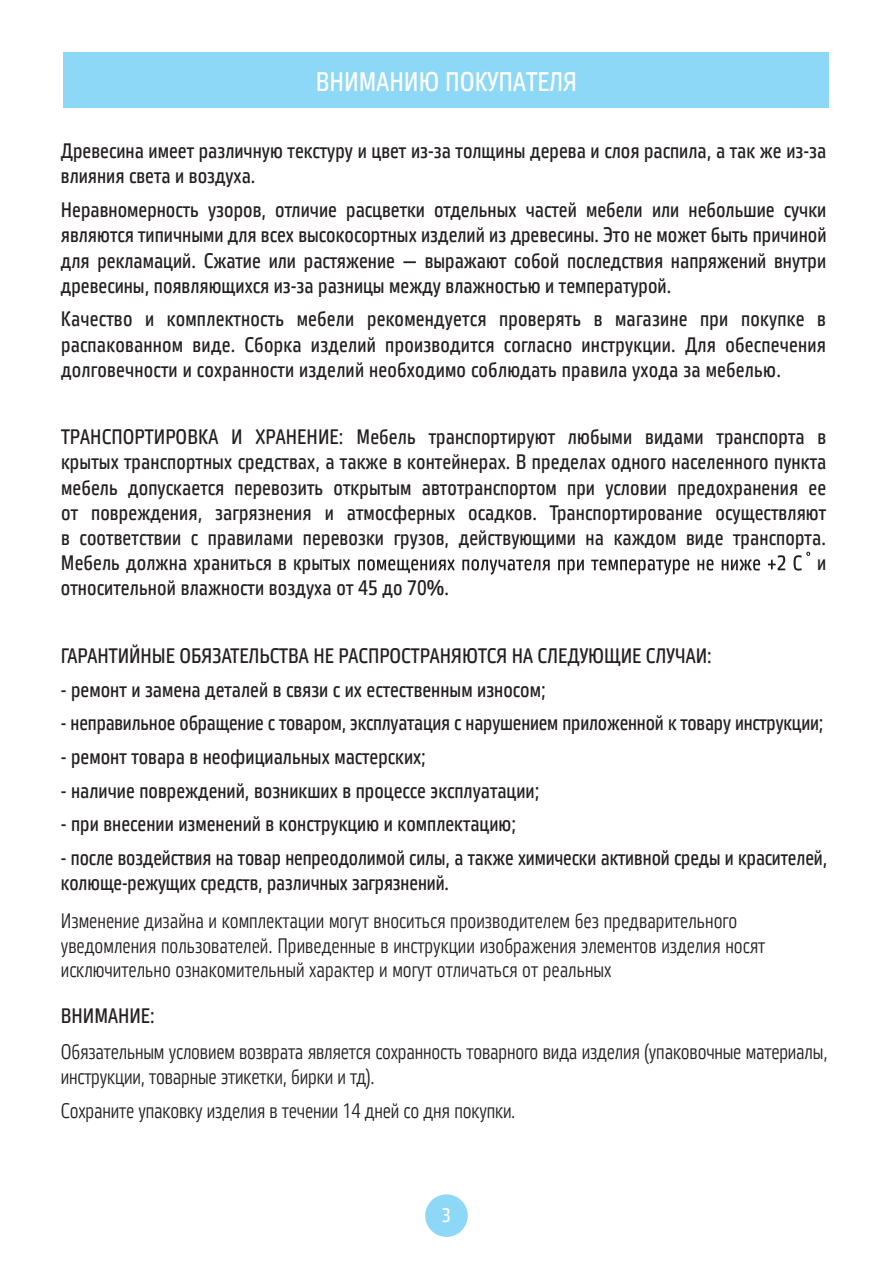
<style>
.page{position:relative;width:893px;height:1263px;background:#fff}
.page>*{position:absolute;margin:0;border:0;box-sizing:border-box;transform-origin:0 0}
.t1{font:27px "Vida 22 Pro";color:#fff}
.t2{font:21px/25.2px "Vida 22 Pro";color:#231f20;text-align:justify}
.t3{font:21px/24.5px "Vida 21 Pro";color:#231f20}
.t4{font:19.5px "Vida 22 Pro";color:#fff}
</style>
<div class="page">
<div style="left:425px;top:1194px;width:43px;height:43px;background:#8dd7f7;border-radius:50%"></div>
<div style="left:64px;top:52px;width:765px;height:55px;background:#8dd7f7"></div>
<svg style="left:358px;top:552px;width:452px;height:23px"></svg>
<p class="t1" style="left:316px;top:62px;width:263px">ВНИМАНИЮ ПОКУПАТЕЛЯ</p>
<p class="t2" style="left:61px;top:137px;width:767px">Древесина имеет различную текстуру и цвет из-за толщины дерева и слоя распила, а так же из-за влияния света и воздуха.</p>
<p class="t2" style="left:61px;top:196px;width:767px">Неравномерность узоров, отличие расцветки отдельных частей мебели или небольшие сучки являются типичными для всех высокосортных изделий из древесины. Это не может быть причиной для рекламаций. Сжатие или растяжение — выражают собой последствия напряжений внутри древесины, появляющихся из-за разницы между влажностью и температурой.</p>
<p class="t2" style="left:61px;top:306px;width:766px">Качество и комплектность мебели рекомендуется проверять в магазине при покупке в распакованном виде. Сборка изделий производится согласно инструкции. Для обеспечения долговечности и сохранности изделий необходимо соблюдать правила ухода за мебелью.</p>
<p class="t2" style="left:61px;top:424px;width:767px">ТРАНСПОРТИРОВКА И ХРАНЕНИЕ: Мебель транспортируют любыми видами транспорта в крытых транспортных средствах, а также в контейнерах. В пределах одного населенного пункта мебель допускается перевозить открытым автотранспортом при условии предохранения ее от повреждения, загрязнения и атмосферных осадков. Транспортирование осуществляют в соответствии с правилами перевозки грузов, действующими на каждом виде транспорта.<br>Мебель должна храниться в крытых</p>
<p class="t2" style="left:817px;top:549px;width:11px">и</p>
<p class="t2" style="left:61px;top:575px;width:390px">относительной влажности воздуха от 45 до 70%.</p>
<p class="t2" style="left:61px;top:642px;width:652px">ГАРАНТИЙНЫЕ ОБЯЗАТЕЛЬСТВА НЕ РАСПРОСТРАНЯЮТСЯ НА СЛЕДУЮЩИЕ СЛУЧАИ:</p>
<p class="t2" style="left:61px;top:676px;width:486px">- ремонт и замена деталей в связи с их естественным износом;</p>
<p class="t2" style="left:61px;top:710px;width:764px">- неправильное обращение с товаром, эксплуатация с нарушением приложенной к товару инструкции;</p>
<p class="t2" style="left:61px;top:743px;width:367px">- ремонт товара в неофициальных мастерских;</p>
<p class="t2" style="left:61px;top:777px;width:480px">- наличие повреждений, возникших в процессе эксплуатации;</p>
<p class="t2" style="left:61px;top:811px;width:457px">- при внесении изменений в конструкцию и комплектацию;</p>
<p class="t2" style="left:61px;top:844px;width:768px">- после воздействия на товар непреодолимой силы, а также химически активной среды и красителей, колюще-режущих средств, различных загрязнений.</p>
<p class="t3" style="left:61px;top:908px;width:706px">Изменение дизайна и комплектации могут вноситься производителем без предварительного уведомления пользователей. Приведенные в инструкции изображения элементов изделия носят исключительно ознакомительный характер и могут отличаться от реальных</p>
<p class="t2" style="left:61px;top:1002px;width:95px">ВНИМАНИЕ:</p>
<p class="t3" style="left:61px;top:1039px;width:768px">Обязательным условием возврата является сохранность товарного вида изделия (упаковочные материалы,</p>
<p class="t3" style="left:61px;top:1059px;width:456px;line-height:33.8px">инструкции, товарные этикетки, бирки и тд).<br>Сохраните упаковку изделия в течении 14 дней со дня покупки.</p>
<p class="t4" style="left:442px;top:1201px;width:11px">3</p>
</div>
